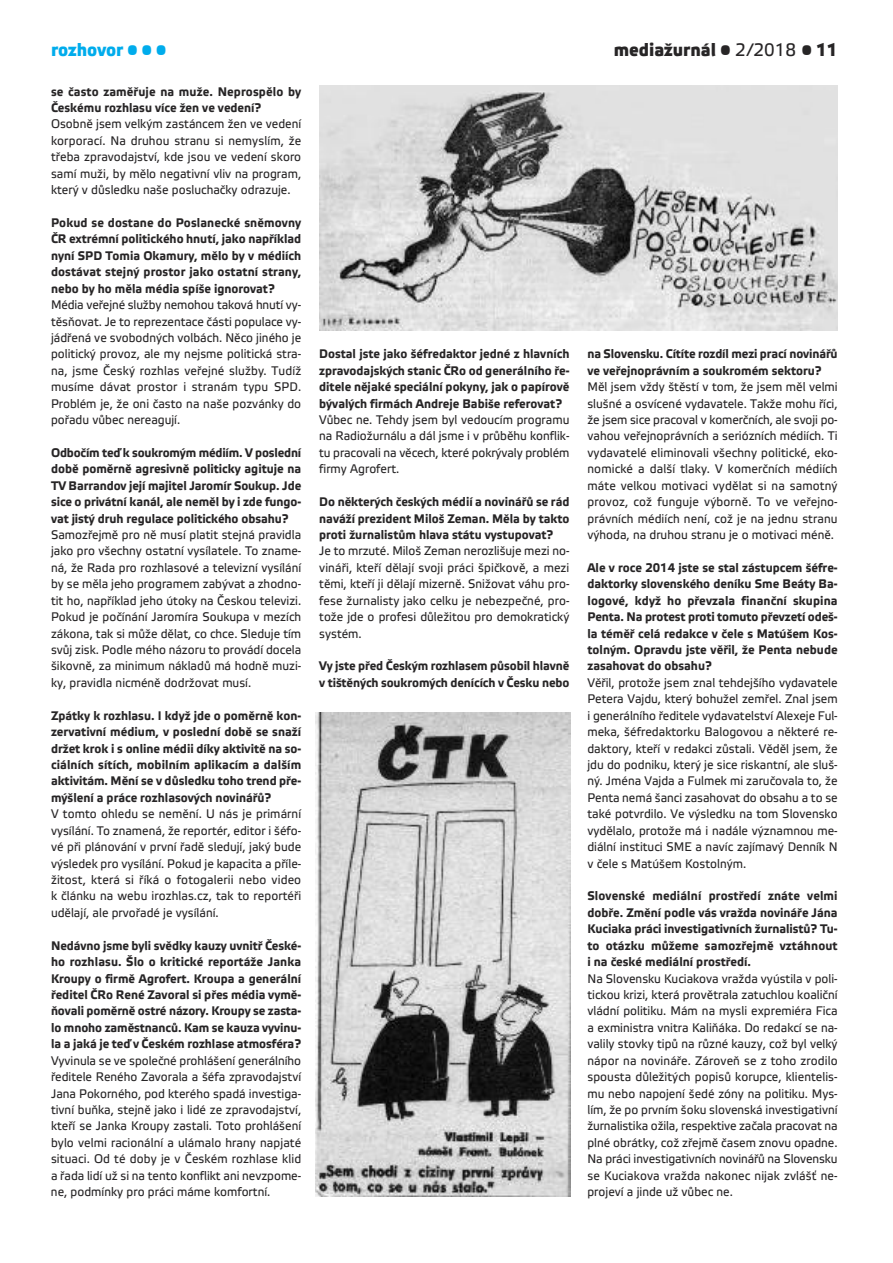
<style>
.page{position:relative;width:893px;height:1263px;background:#fff}
.page>*{position:absolute;margin:0;border:0;box-sizing:border-box;transform-origin:0 0}
.t1{font:500 18px "Etelka";color:#272526;scale:.95 1}
.t2{font:500 18px "Etelka";color:#00acec;scale:.95 1}
.t3{font:12.45px/16.4px "Etelka Text";color:#272526;text-align:justify;scale:.95 1}
.t4{font:700 12.45px/16.5px "Etelka Text";color:#272526;text-align:justify;scale:.95 1}
.s1{font-family:"Etelka Text";font-weight:400}
</style>
<div class="page">
<div style="left:320px;top:85px;width:518px;height:251px;background:linear-gradient(to right,#fff,#fff)"></div>
<img style="left:320px;top:85px;width:518px;height:245px">
<img style="left:316px;top:713px;width:255px;height:483px">
<h1 class="t2" style="left:51px;top:43px;width:123px">rozhovor • • •</h1>
<h1 class="t1" style="left:614px;top:43px;width:237px">mediažurnál • <span class="s1">2/2018</span> • 11</h1>
<p class="t4" style="left:51px;top:84px;width:265px">se často zaměřuje na muže. Neprospělo by<br>Českému rozhlasu více žen ve vedení?</p>
<p class="t3" style="left:51px;top:117px;width:265px">Osobně jsem velkým zastáncem žen ve vedení korporací. Na druhou stranu si nemyslím, že třeba zpravodajství, kde jsou ve vedení skoro samí muži, by mělo negativní vliv na program, který v důsledku naše posluchačky odrazuje.</p>
<p class="t4" style="left:51px;top:216px;width:265px">Pokud se dostane do Poslanecké sněmovny ČR extrémní politického hnutí, jako například nyní SPD Tomia Okamury, mělo by v médiích dostávat stejný prostor jako ostatní strany, nebo by ho měla média spíše ignorovat?</p>
<p class="t3" style="left:51px;top:298px;width:265px">Média veřejné služby nemohou taková hnutí vy&shy;těsňovat. Je to reprezentace části populace vy&shy;jádřená ve svobodných volbách. Něco jiného je politický provoz, ale my nejsme politická stra&shy;na, jsme Český rozhlas veřejné služby. Tudíž musíme dávat prostor i stranám typu SPD.<br>Problém je, že oni často na naše pozvánky do pořadu vůbec nereagují.</p>
<p class="t4" style="left:51px;top:446px;width:265px">Odbočím teď k soukromým médiím. V poslední době poměrně agresivně politicky agituje na TV Barrandov její majitel Jaromír Soukup. Jde sice o privátní kanál, ale neměl by i zde fungo&shy;vat jistý druh regulace politického obsahu?</p>
<p class="t3" style="left:51px;top:528px;width:265px">Samozřejmě pro ně musí platit stejná pravidla jako pro všechny ostatní vysílatele. To zname&shy;ná, že Rada pro rozhlasové a televizní vysílání by se měla jeho programem zabývat a zhodno&shy;tit ho, například jeho útoky na Českou televizi.<br>Pokud je počínání Jaromíra Soukupa v mezích zákona, tak si může dělat, co chce. Sleduje tím svůj zisk. Podle mého názoru to provádí docela šikovně, za minimum nákladů má hodně muzi&shy;ky, pravidla nicméně dodržovat musí.</p>
<p class="t4" style="left:51px;top:708px;width:265px">Zpátky k rozhlasu. I když jde o poměrně kon&shy;zervativní médium, v poslední době se snaží držet krok i s online médii díky aktivitě na so&shy;ciálních sítích, mobilním aplikacím a dalším aktivitám. Mění se v důsledku toho trend pře&shy;mýšlení a práce rozhlasových novinářů?</p>
<p class="t3" style="left:51px;top:807px;width:265px">V tomto ohledu se nemění. U nás je primární vysílání. To znamená, že reportér, editor i šéfo&shy;vé při plánování v první řadě sledují, jaký bude výsledek pro vysílání. Pokud je kapacita a příle&shy;žitost, která si říká o fotogalerii nebo video k článku na webu irozhlas.cz, tak to reportéři udělají, ale prvořadé je vysílání.</p>
<p class="t4" style="left:51px;top:938px;width:265px">Nedávno jsme byli svědky kauzy uvnitř České&shy;ho rozhlasu. Šlo o kritické reportáže Janka Kroupy o firmě Agrofert. Kroupa a generální ředitel ČRo René Zavoral si přes média vymě&shy;ňovali poměrně ostré názory. Kroupy se zasta&shy;lo mnoho zaměstnanců. Kam se kauza vyvinu&shy;la a jaká je teď v Českém rozhlase atmosféra?</p>
<p class="t3" style="left:51px;top:1053px;width:265px">Vyvinula se ve společné prohlášení generálního ředitele Reného Zavorala a šéfa zpravodajství Jana Pokorného, pod kterého spadá investiga&shy;tivní buňka, stejně jako i lidé ze zpravodajství, kteří se Janka Kroupy zastali. Toto prohlášení bylo velmi racionální a ulámalo hrany napjaté situaci. Od té doby je v Českém rozhlase klid a řada lidí už si na tento konflikt ani nevzpome&shy;ne, podmínky pro práci máme komfortní.</p>
<p class="t4" style="left:319px;top:347px;width:265px">Dostal jste jako šéfredaktor jedné z hlavních zpravodajských stanic ČRo od generálního ře&shy;ditele nějaké speciální pokyny, jak o papírově bývalých firmách Andreje Babiše referovat?</p>
<p class="t3" style="left:319px;top:413px;width:265px">Vůbec ne. Tehdy jsem byl vedoucím programu na Radiožurnálu a dál jsme i v průběhu konflik&shy;tu pracovali na věcech, které pokrývaly problém firmy Agrofert.</p>
<p class="t4" style="left:319px;top:495px;width:265px">Do některých českých médií a novinářů se rád naváží prezident Miloš Zeman. Měla by takto proti žurnalistům hlava státu vystupovat?</p>
<p class="t3" style="left:319px;top:544px;width:265px">Je to mrzuté. Miloš Zeman nerozlišuje mezi no&shy;vináři, kteří dělají svoji práci špičkově, a mezi těmi, kteří ji dělají mizerně. Snižovat váhu pro&shy;fese žurnalisty jako celku je nebezpečné, pro&shy;tože jde o profesi důležitou pro demokratický systém.</p>
<p class="t4" style="left:319px;top:659px;width:265px">Vy jste před Českým rozhlasem působil hlavně v tištěných soukromých denících v Česku nebo</p>
<p class="t4" style="left:587px;top:347px;width:265px">na Slovensku. Cítíte rozdíl mezi prací novinářů ve veřejnoprávním a soukromém sektoru?</p>
<p class="t3" style="left:587px;top:380px;width:265px">Měl jsem vždy štěstí v tom, že jsem měl velmi slušné a osvícené vydavatele. Takže mohu říci, že jsem sice pracoval v komerčních, ale svoji po&shy;vahou veřejnoprávních a seriózních médiích. Ti vydavatelé eliminovali všechny politické, eko&shy;nomické a další tlaky. V komerčních médiích máte velkou motivaci vydělat si na samotný provoz, což funguje výborně. To ve veřejno&shy;právních médiích není, což je na jednu stranu výhoda, na druhou stranu je o motivaci méně.</p>
<p class="t4" style="left:587px;top:561px;width:265px">Ale v roce 2014 jste se stal zástupcem šéfre&shy;daktorky slovenského deníku Sme Beáty Ba&shy;logové, když ho převzala finanční skupina Penta. Na protest proti tomuto převzetí odeš&shy;la téměř celá redakce v čele s Matúšem Kos&shy;tolným. Opravdu jste věřil, že Penta nebude zasahovat do obsahu?</p>
<p class="t3" style="left:587px;top:675px;width:265px">Věřil, protože jsem znal tehdejšího vydavatele Petera Vajdu, který bohužel zemřel. Znal jsem i generálního ředitele vydavatelství Alexeje Ful&shy;meka, šéfredaktorku Balogovou a některé re&shy;daktory, kteří v redakci zůstali. Věděl jsem, že jdu do podniku, který je sice riskantní, ale sluš&shy;ný. Jména Vajda a Fulmek mi zaručovala to, že Penta nemá šanci zasahovat do obsahu a to se také potvrdilo. Ve výsledku na tom Slovensko vydělalo, protože má i nadále významnou me&shy;diální instituci SME a navíc zajímavý Denník N v čele s Matúšem Kostolným.</p>
<p class="t4" style="left:587px;top:889px;width:265px">Slovenské mediální prostředí znáte velmi dobře. Změní podle vás vražda novináře Jána Kuciaka práci investigativních žurnalistů? Tu&shy;to otázku můžeme samozřejmě vztáhnout i na české mediální prostředí.</p>
<p class="t3" style="left:587px;top:971px;width:265px">Na Slovensku Kuciakova vražda vyústila v poli&shy;tickou krizi, která provětrala zatuchlou koaliční vládní politiku. Mám na mysli expremiéra Fica a exministra vnitra Kaliňáka. Do redakcí se na&shy;valily stovky tipů na různé kauzy, což byl velký nápor na novináře. Zároveň se z toho zrodilo spousta důležitých popisů korupce, klientelis&shy;mu nebo napojení šedé zóny na politiku. Mys&shy;lím, že po prvním šoku slovenská investigativní žurnalistika ožila, respektive začala pracovat na plné obrátky, což zřejmě časem znovu opadne.<br>Na práci investigativních novinářů na Slovensku se Kuciakova vražda nakonec nijak zvlášť ne&shy;projeví a jinde už vůbec ne.</p>
</div>
